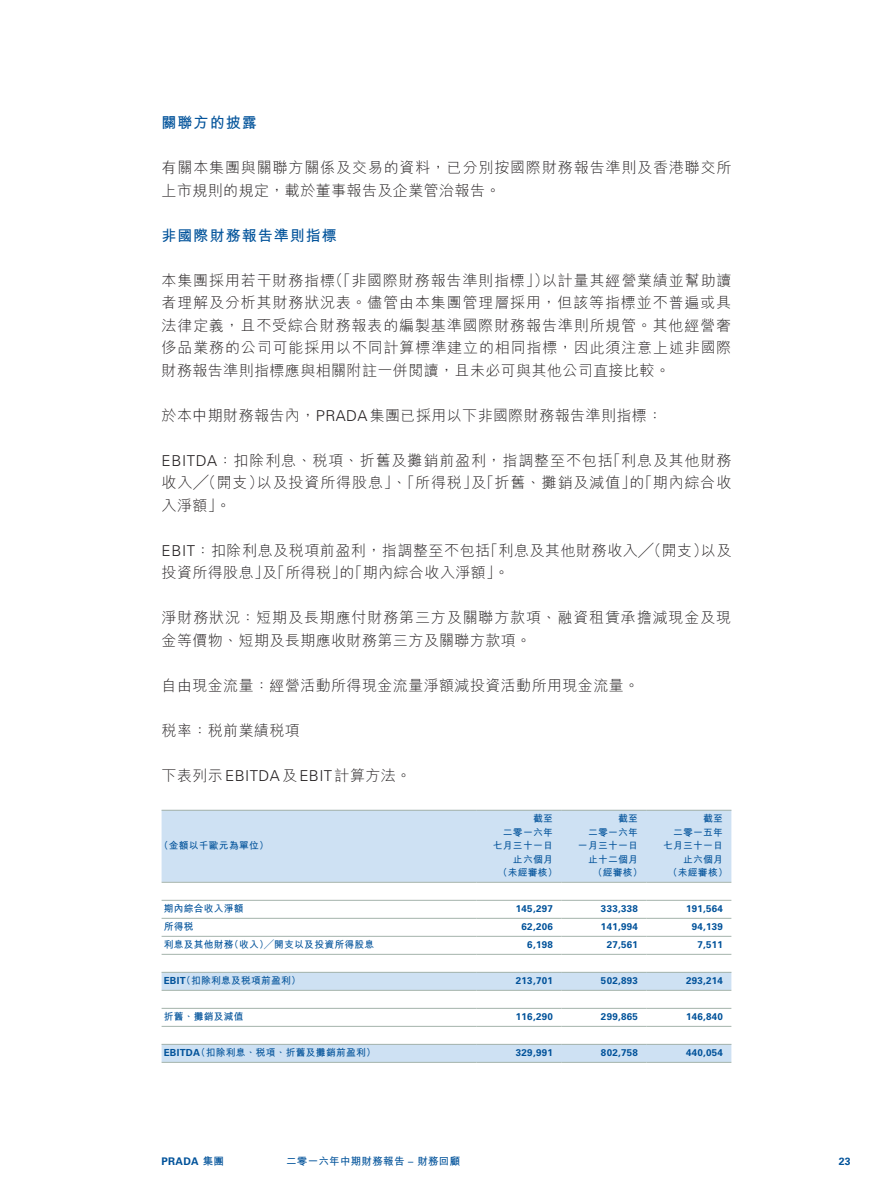
<style>
.page{position:relative;width:893px;height:1191px;background:#fff}
.page>*{position:absolute;margin:0;border:0;box-sizing:border-box;transform-origin:0 0}
._1__內文{font:300 15px/22.5px "M Hei HK";letter-spacing:.03em;color:#231f20;text-align:justify}
._1__內文-2{font:300 15px/22.5px "M Hei HK";letter-spacing:.06em;color:#231f20}
._4__副標題{font:700 15px "M Hei HK";letter-spacing:.07em;color:#01529a}
.t1{font:700 10.5px "M Hei HK";letter-spacing:.03em;color:#01529a}
.t2{font:700 10.5px "Univers LT Std";letter-spacing:.03em;color:#01529a}
._6__表內文{font:700 9.75px "M Hei HK";letter-spacing:.03em;color:#01529a}
._6__表內文-2{font:700 9.75px "Univers LT Std";letter-spacing:.03em;color:#01529a}
.s1{font-family:"Univers LT Std"}
.s2{font-family:"M Hei HK"}
.s3{font-family:"Univers LT Std";font-weight:400}
</style>
<div class="page">
<svg style="left:162px;top:811px;width:569px;height:251px"></svg>
<hr style="left:162px;top:810px;width:314px;height:1px;background:#a4b3ab">
<hr style="left:476px;top:810px;width:85px;height:1px;background:#a4b3ab">
<hr style="left:561px;top:810px;width:85px;height:1px;background:#a4b3ab">
<hr style="left:646px;top:810px;width:85px;height:1px;background:#a4b3ab">
<hr style="left:162px;top:882px;width:314px;height:1px;background:#a4b3ab">
<hr style="left:476px;top:882px;width:85px;height:1px;background:#a4b3ab">
<hr style="left:561px;top:882px;width:85px;height:1px;background:#a4b3ab">
<hr style="left:646px;top:882px;width:85px;height:1px;background:#a4b3ab">
<hr style="left:162px;top:900px;width:314px;height:1px;background:#a4b3ab">
<hr style="left:476px;top:900px;width:85px;height:1px;background:#a4b3ab">
<hr style="left:561px;top:900px;width:85px;height:1px;background:#a4b3ab">
<hr style="left:646px;top:900px;width:85px;height:1px;background:#a4b3ab">
<hr style="left:162px;top:918px;width:314px;height:1px;background:#a4b3ab">
<hr style="left:476px;top:918px;width:85px;height:1px;background:#a4b3ab">
<hr style="left:561px;top:918px;width:85px;height:1px;background:#a4b3ab">
<hr style="left:646px;top:918px;width:85px;height:1px;background:#a4b3ab">
<hr style="left:162px;top:936px;width:314px;height:1px;background:#a4b3ab">
<hr style="left:476px;top:936px;width:85px;height:1px;background:#a4b3ab">
<hr style="left:561px;top:936px;width:85px;height:1px;background:#a4b3ab">
<hr style="left:646px;top:936px;width:85px;height:1px;background:#a4b3ab">
<hr style="left:162px;top:954px;width:314px;height:1px;background:#a4b3ab">
<hr style="left:476px;top:954px;width:85px;height:1px;background:#a4b3ab">
<hr style="left:561px;top:954px;width:85px;height:1px;background:#a4b3ab">
<hr style="left:646px;top:954px;width:85px;height:1px;background:#a4b3ab">
<hr style="left:162px;top:972px;width:314px;height:1px;background:#a4b3ab">
<hr style="left:476px;top:972px;width:85px;height:1px;background:#a4b3ab">
<hr style="left:561px;top:972px;width:85px;height:1px;background:#a4b3ab">
<hr style="left:646px;top:972px;width:85px;height:1px;background:#a4b3ab">
<hr style="left:162px;top:990px;width:314px;height:1px;background:#a4b3ab">
<hr style="left:476px;top:990px;width:85px;height:1px;background:#a4b3ab">
<hr style="left:561px;top:990px;width:85px;height:1px;background:#a4b3ab">
<hr style="left:646px;top:990px;width:85px;height:1px;background:#a4b3ab">
<hr style="left:162px;top:1008px;width:314px;height:1px;background:#a4b3ab">
<hr style="left:476px;top:1008px;width:85px;height:1px;background:#a4b3ab">
<hr style="left:561px;top:1008px;width:85px;height:1px;background:#a4b3ab">
<hr style="left:646px;top:1008px;width:85px;height:1px;background:#a4b3ab">
<hr style="left:162px;top:1026px;width:314px;height:1px;background:#a4b3ab">
<hr style="left:476px;top:1026px;width:85px;height:1px;background:#a4b3ab">
<hr style="left:561px;top:1026px;width:85px;height:1px;background:#a4b3ab">
<hr style="left:646px;top:1026px;width:85px;height:1px;background:#a4b3ab">
<hr style="left:162px;top:1044px;width:314px;height:1px;background:#a4b3ab">
<hr style="left:476px;top:1044px;width:85px;height:1px;background:#a4b3ab">
<hr style="left:561px;top:1044px;width:85px;height:1px;background:#a4b3ab">
<hr style="left:646px;top:1044px;width:85px;height:1px;background:#a4b3ab">
<hr style="left:162px;top:1062px;width:314px;height:1px;background:#a4b3ab">
<hr style="left:476px;top:1062px;width:85px;height:1px;background:#a4b3ab">
<hr style="left:561px;top:1062px;width:85px;height:1px;background:#a4b3ab">
<hr style="left:646px;top:1062px;width:85px;height:1px;background:#a4b3ab">
<p class="_4__副標題" style="left:162px;top:112px;width:97px">關聯方的披露</p>
<p class="_1__內文-2" style="left:162px;top:156px;width:571px">有關本集團與關聯方關係及交易的資料，已分別按國際財務報告準則及香港聯交所上市規則的規定，載於董事報告及企業管治報告。</p>
<p class="_4__副標題" style="left:162px;top:224px;width:177px">非國際財務報告準則指標</p>
<p class="_1__內文" style="left:162px;top:269px;width:571px">本集團採用若干財務指標（「非國際財務報告準則指標」）以計量其經營業績並幫助讀者理解及分析其財務狀況表。儘管由本集團管理層採用，但該等指標並不普遍或具法律定義，且不受綜合財務報表的編製基準國際財務報告準則所規管。其他經營奢侈品業務的公司可能採用以不同計算標準建立的相同指標，因此須注意上述非國際財務報告準則指標應與相關附註一併閱讀，且未必可與其他公司直接比較。</p>
<p class="_1__內文" style="left:162px;top:404px;width:502px">於本中期財務報告內，<span class="s1">PRADA</span>集團已採用以下非國際財務報告準則指標：</p>
<p class="_1__內文" style="left:162px;top:449px;width:571px"><span class="s1">EBITDA</span>：扣除利息、稅項、折舊及攤銷前盈利，指調整至不包括「利息及其他財務收入╱（開支）以及投資所得股息」、「所得稅」及「折舊、攤銷及減值」的「期內綜合收入淨額」。</p>
<p class="_1__內文" style="left:162px;top:539px;width:571px"><span class="s1">EBIT</span>：扣除利息及稅項前盈利，指調整至不包括「利息及其他財務收入╱（開支）以及投資所得股息」及「所得稅」的「期內綜合收入淨額」。</p>
<p class="_1__內文-2" style="left:162px;top:606px;width:571px">淨財務狀況：短期及長期應付財務第三方及關聯方款項、融資租賃承擔減現金及現金等價物、短期及長期應收財務第三方及關聯方款項。</p>
<p class="_1__內文" style="left:162px;top:674px;width:479px">自由現金流量：經營活動所得現金流量淨額減投資活動所用現金流量。</p>
<p class="_1__內文" style="left:162px;top:719px;width:140px">稅率：稅前業績稅項</p>
<p class="_1__內文" style="left:162px;top:764px;width:251px">下表列示<span class="s1">EBITDA</span>及<span class="s1">EBIT</span>計算方法。</p>
<p class="_6__表內文" style="left:159px;top:838px;width:111px">（金額以千歐元為單位）</p>
<p class="_6__表內文" style="left:533px;top:811px;width:21px">截至</p>
<p class="_6__表內文" style="left:503px;top:825px;width:51px">二零一六年</p>
<p class="_6__表內文" style="left:493px;top:838px;width:61px">七月三十一日</p>
<p class="_6__表內文" style="left:513px;top:852px;width:41px">止六個月</p>
<p class="_6__表內文" style="left:498px;top:865px;width:61px">（未經審核）</p>
<p class="_6__表內文" style="left:618px;top:811px;width:21px">截至</p>
<p class="_6__表內文" style="left:588px;top:825px;width:51px">二零一六年</p>
<p class="_6__表內文" style="left:578px;top:838px;width:61px">一月三十一日</p>
<p class="_6__表內文" style="left:588px;top:852px;width:51px">止十二個月</p>
<p class="_6__表內文" style="left:593px;top:865px;width:51px">（經審核）</p>
<p class="_6__表內文" style="left:703px;top:811px;width:21px">截至</p>
<p class="_6__表內文" style="left:673px;top:825px;width:51px">二零一五年</p>
<p class="_6__表內文" style="left:663px;top:838px;width:61px">七月三十一日</p>
<p class="_6__表內文" style="left:683px;top:852px;width:41px">止六個月</p>
<p class="_6__表內文" style="left:668px;top:865px;width:61px">（未經審核）</p>
<p class="_6__表內文" style="left:164px;top:901px;width:81px">期內綜合收入淨額</p>
<p class="_6__表內文-2" style="left:516px;top:903px;width:38px">145,297</p>
<p class="_6__表內文-2" style="left:601px;top:903px;width:38px">333,338</p>
<p class="_6__表內文-2" style="left:686px;top:903px;width:38px">191,564</p>
<p class="_6__表內文" style="left:164px;top:919px;width:31px">所得稅</p>
<p class="_6__表內文-2" style="left:522px;top:921px;width:33px">62,206</p>
<p class="_6__表內文-2" style="left:601px;top:921px;width:38px">141,994</p>
<p class="_6__表內文-2" style="left:692px;top:921px;width:33px">94,139</p>
<p class="_6__表內文" style="left:164px;top:937px;width:212px">利息及其他財務（收入）╱開支以及投資所得股息</p>
<p class="_6__表內文-2" style="left:527px;top:939px;width:27px">6,198</p>
<p class="_6__表內文-2" style="left:607px;top:939px;width:33px">27,561</p>
<p class="_6__表內文-2" style="left:697px;top:939px;width:27px">7,511</p>
<p class="_6__表內文" style="left:164px;top:973px;width:139px"><span class="s1">EBIT</span>（扣除利息及稅項前盈利）</p>
<p class="_6__表內文-2" style="left:516px;top:975px;width:38px">213,701</p>
<p class="_6__表內文-2" style="left:601px;top:975px;width:38px">502,893</p>
<p class="_6__表內文-2" style="left:686px;top:975px;width:38px">293,214</p>
<p class="_6__表內文" style="left:164px;top:1009px;width:81px">折舊、攤銷及減值</p>
<p class="_6__表內文-2" style="left:516px;top:1011px;width:38px">116,290</p>
<p class="_6__表內文-2" style="left:601px;top:1011px;width:38px">299,865</p>
<p class="_6__表內文-2" style="left:686px;top:1011px;width:38px">146,840</p>
<p class="_6__表內文" style="left:164px;top:1045px;width:214px"><span class="s1">EBITDA</span>（扣除利息、稅項、折舊及攤銷前盈利）</p>
<p class="_6__表內文-2" style="left:516px;top:1047px;width:38px">329,991</p>
<p class="_6__表內文-2" style="left:601px;top:1047px;width:38px">802,758</p>
<p class="_6__表內文-2" style="left:686px;top:1047px;width:38px">440,054</p>
<p class="t2" style="left:162px;top:1154px;width:64px">PRADA <span class="s2">集團</span></p>
<p class="t1" style="left:286px;top:1153px;width:176px">二零一六年中期財務報告 <span class="s3">–</span> 財務回顧</p>
<p class="t2" style="left:839px;top:1155px;width:13px">23</p>
</div>
